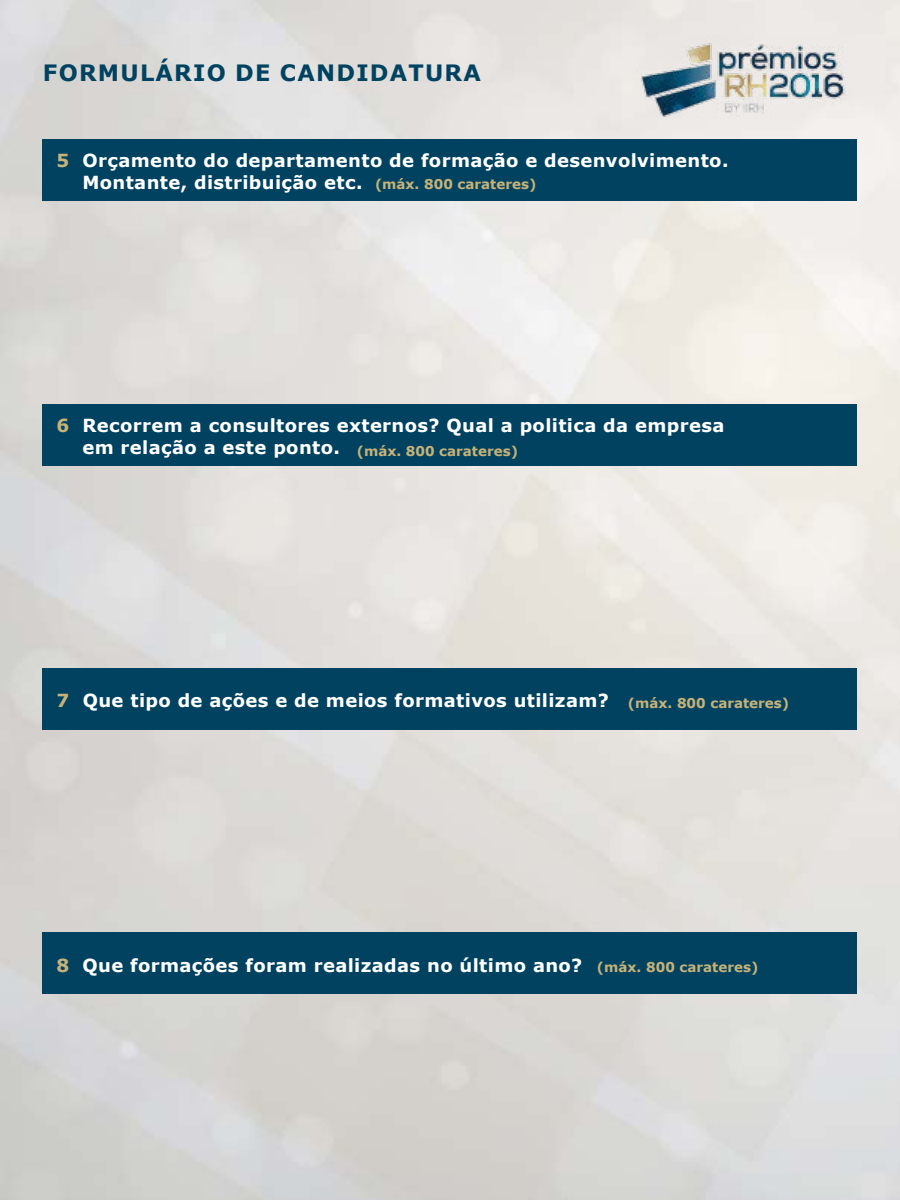
<style>
.page{position:relative;width:900px;height:1200px;background:#fff}
.page>*{position:absolute;margin:0;border:0;box-sizing:border-box;transform-origin:0 0}
.t1{font:700 22.5px "Verdana";letter-spacing:.055em;color:#004260}
.t2{font:700 18px/21.6px "Verdana";letter-spacing:.02em;color:#fff}
.t3{font:700 13.5px "Verdana";color:#c7b278}
.s1{color:#c7b278}
</style>
<div class="page">
<img style="left:0;top:0;width:900px;height:1200px">
<img style="left:633px;top:35px;width:222px;height:84px">
<div style="left:42px;top:139px;width:815px;height:62px;background:#004260"></div>
<div style="left:42px;top:404px;width:815px;height:62px;background:#004260"></div>
<div style="left:42px;top:669px;width:815px;height:61px;background:#004260"></div>
<div style="left:42px;top:932px;width:815px;height:62px;background:#004260"></div>
<p class="t1" style="left:43px;top:57px;width:439px">Formulário de candidatura</p>
<p class="t2" style="left:82px;top:149px;width:648px;text-indent:-26px"><span class="s1">5</span> Orçamento do departamento de formação e desenvolvimento.<br>Montante, distribuição etc.</p>
<p class="t3" style="left:375px;top:174px;width:163px">(máx. 800 carateres)</p>
<p class="t2" style="left:82px;top:415px;width:644px;text-indent:-26px"><span class="s1">6</span> Recorrem a consultores externos? Qual a politica da empresa em relação a este ponto.</p>
<p class="t3" style="left:357px;top:442px;width:163px">(máx. 800 carateres)</p>
<p class="t2" style="left:57px;top:689px;width:554px"><span class="s1">7</span> Que tipo de ações e de meios formativos utilizam?</p>
<p class="t3" style="left:628px;top:694px;width:163px">(máx. 800 carateres)</p>
<p class="t2" style="left:56px;top:954px;width:528px"><span class="s1">8</span> Que formações foram realizadas no último ano?</p>
<p class="t3" style="left:597px;top:958px;width:163px">(máx. 800 carateres)</p>
</div>
